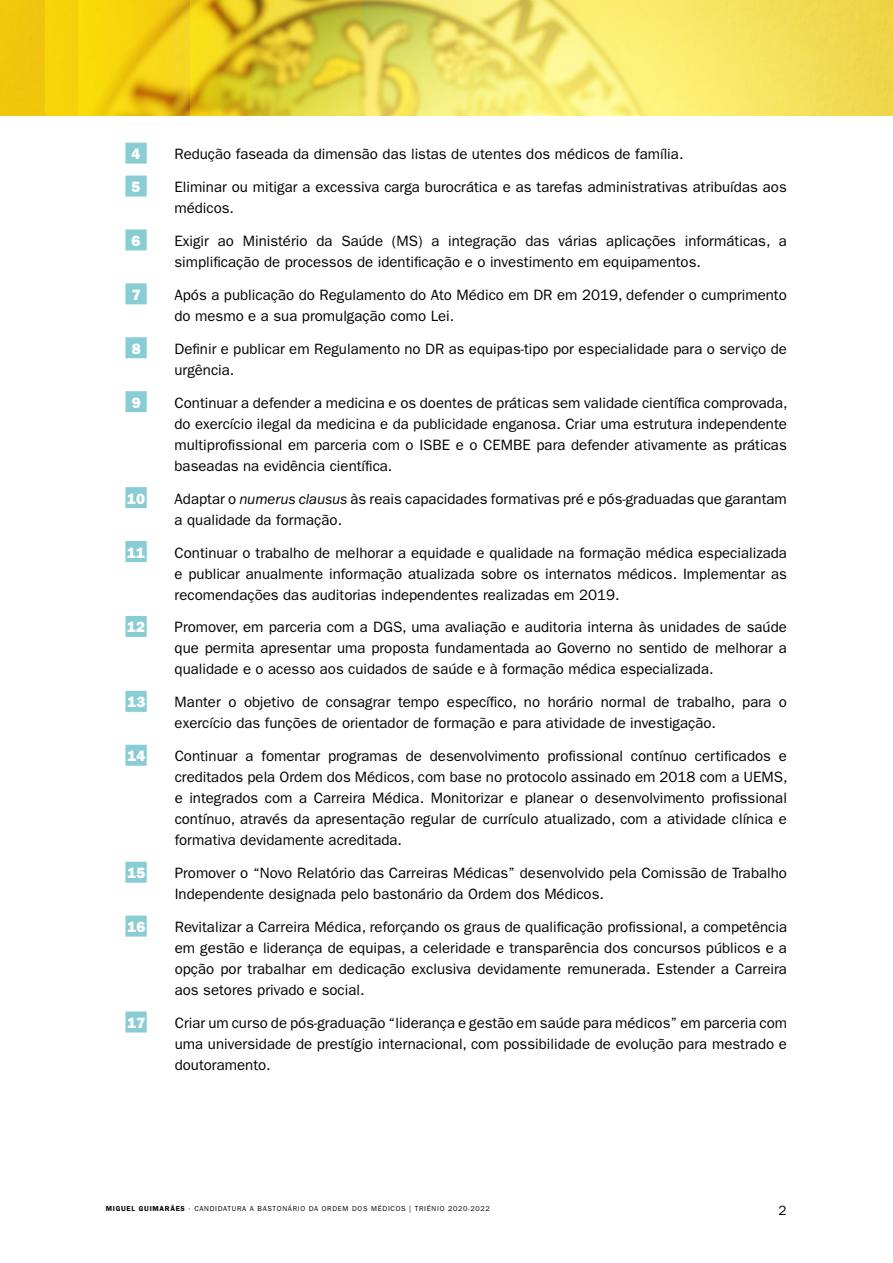
<style>
.page{position:relative;width:893px;height:1263px;background:#fff}
.page>*{position:absolute;margin:0;border:0;box-sizing:border-box;transform-origin:0 0}
.t1{font:15px/21px "ITC Franklin Gothic Std";color:#000}
.t2{font:15px "ITC Franklin Gothic Std Hvy";color:#fff}
.t3{font:13.5px "ITC Franklin Gothic Std";color:#000}
.t4{font:7.2px "ITC Franklin Gothic Std";letter-spacing:.1em;color:#000}
.s1{font-style:italic}
.s2{font-weight:600}
</style>
<div class="page">
<img style="left:362px;top:0;width:531px;height:116px">
<div style="left:0;top:0;width:171px;height:116px;background:#f0c70d"></div>
<div style="left:46px;top:0;width:171px;height:116px;background:#f5d30a"></div>
<svg style="left:79px;top:0;width:111px;height:116px"></svg>
<svg style="left:190px;top:0;width:172px;height:116px"></svg>
<div style="left:125px;top:143px;width:22px;height:21px;background:#88cdd3"></div>
<div style="left:125px;top:176px;width:22px;height:21px;background:#88cdd3"></div>
<div style="left:125px;top:229px;width:22px;height:21px;background:#88cdd3"></div>
<div style="left:125px;top:283px;width:22px;height:21px;background:#88cdd3"></div>
<div style="left:125px;top:337px;width:22px;height:21px;background:#88cdd3"></div>
<div style="left:125px;top:391px;width:22px;height:21px;background:#88cdd3"></div>
<div style="left:125px;top:487px;width:22px;height:21px;background:#88cdd3"></div>
<div style="left:125px;top:541px;width:22px;height:21px;background:#88cdd3"></div>
<div style="left:125px;top:616px;width:22px;height:21px;background:#88cdd3"></div>
<div style="left:125px;top:691px;width:22px;height:21px;background:#88cdd3"></div>
<div style="left:125px;top:745px;width:22px;height:21px;background:#88cdd3"></div>
<div style="left:125px;top:862px;width:22px;height:21px;background:#88cdd3"></div>
<div style="left:125px;top:915px;width:22px;height:21px;background:#88cdd3"></div>
<div style="left:125px;top:1011px;width:22px;height:21px;background:#88cdd3"></div>
<p class="t2" style="left:132px;top:145px;width:10px">4</p>
<p class="t1" style="left:174px;top:144px;width:511px">Redução faseada da dimensão das listas de utentes dos médicos de família.</p>
<p class="t2" style="left:132px;top:178px;width:10px">5</p>
<p class="t1" style="left:174px;top:177px;width:614px">Eliminar ou mitigar a excessiva carga burocrática e as tarefas administrativas atribuídas aos médicos.</p>
<p class="t2" style="left:132px;top:232px;width:10px">6</p>
<p class="t1" style="left:174px;top:230px;width:614px">Exigir ao Ministério da Saúde (MS) a integração das várias aplicações informáticas, a simplificação de processos de identificação e o investimento em equipamentos.</p>
<p class="t2" style="left:132px;top:286px;width:10px">7</p>
<p class="t1" style="left:174px;top:284px;width:614px">Após a publicação do Regulamento do Ato Médico em DR em 2019, defender o cumprimento do mesmo e a sua promulgação como Lei.</p>
<p class="t2" style="left:132px;top:340px;width:10px">8</p>
<p class="t1" style="left:174px;top:338px;width:614px">Definir e publicar em Regulamento no DR as equipas-tipo por especialidade para o serviço de urgência.</p>
<p class="t2" style="left:132px;top:394px;width:10px">9</p>
<p class="t1" style="left:175px;top:392px;width:615px;text-align:justify">Continuar a defender a medicina e os doentes de práticas sem validade científica comprovada, do exercício ilegal da medicina e da publicidade enganosa. Criar uma estrutura independente multiprofissional em parceria com o ISBE e o CEMBE para defender ativamente as práticas baseadas na evidência científica.</p>
<p class="t2" style="left:127px;top:490px;width:19px">10</p>
<p class="t1" style="left:175px;top:488px;width:614px">Adaptar o <span class="s1">numerus clausus</span> às reais capacidades formativas pré e pós-graduadas que garantam a qualidade da formação.</p>
<p class="t2" style="left:127px;top:544px;width:19px">11</p>
<p class="t1" style="left:175px;top:542px;width:614px;text-align:justify">Continuar o trabalho de melhorar a equidade e qualidade na formação médica especializada e publicar anualmente informação atualizada sobre os internatos médicos. Implementar as recomendações das auditorias independentes realizadas em 2019.</p>
<p class="t2" style="left:127px;top:618px;width:19px">12</p>
<p class="t1" style="left:175px;top:617px;width:614px;text-align:justify">Promover, em parceria com a DGS, uma avaliação e auditoria interna às unidades de saúde que permita apresentar uma proposta fundamentada ao Governo no sentido de melhorar a qualidade e o acesso aos cuidados de saúde e à formação médica especializada.</p>
<p class="t2" style="left:127px;top:693px;width:19px">13</p>
<p class="t1" style="left:175px;top:692px;width:614px">Manter o objetivo de consagrar tempo específico, no horário normal de trabalho, para o exercício das funções de orientador de formação e para atividade de investigação.</p>
<p class="t2" style="left:127px;top:747px;width:19px">14</p>
<p class="t1" style="left:175px;top:746px;width:614px;text-align:justify">Continuar a fomentar programas de desenvolvimento profissional contínuo certificados e creditados pela Ordem dos Médicos, com base no protocolo assinado em 2018 com a UEMS, e integrados com a Carreira Médica. Monitorizar e planear o desenvolvimento profissional contínuo, através da apresentação regular de currículo atualizado, com a atividade clínica e formativa devidamente acreditada.</p>
<p class="t2" style="left:127px;top:864px;width:19px">15</p>
<p class="t1" style="left:175px;top:863px;width:614px">Promover o “Novo Relatório das Carreiras Médicas” desenvolvido pela Comissão de Trabalho<br>Independente designada pelo bastonário da Ordem dos Médicos.</p>
<p class="t2" style="left:127px;top:918px;width:19px">16</p>
<p class="t1" style="left:175px;top:917px;width:614px;text-align:justify">Revitalizar a Carreira Médica, reforçando os graus de qualificação profissional, a competência em gestão e liderança de equipas, a celeridade e transparência dos concursos públicos e a opção por trabalhar em dedicação exclusiva devidamente remunerada. Estender a Carreira aos setores privado e social.</p>
<p class="t2" style="left:127px;top:1014px;width:19px">17</p>
<p class="t1" style="left:175px;top:1012px;width:614px;text-align:justify">Criar um curso de pós-graduação “liderança e gestão em saúde para médicos” em parceria com uma universidade de prestígio internacional, com possibilidade de evolução para mestrado e doutoramento.</p>
<p class="t4" style="left:106px;top:1204px;width:386px"><span class="s2">MIGUEL GUIMARÃES</span> · CANDIDATURA A BASTONÁRIO DA ORDEM DOS MÉDICOS | TRIÉNIO 2020-2022</p>
<p class="t3" style="left:779px;top:1202px;width:10px">2</p>
</div>
